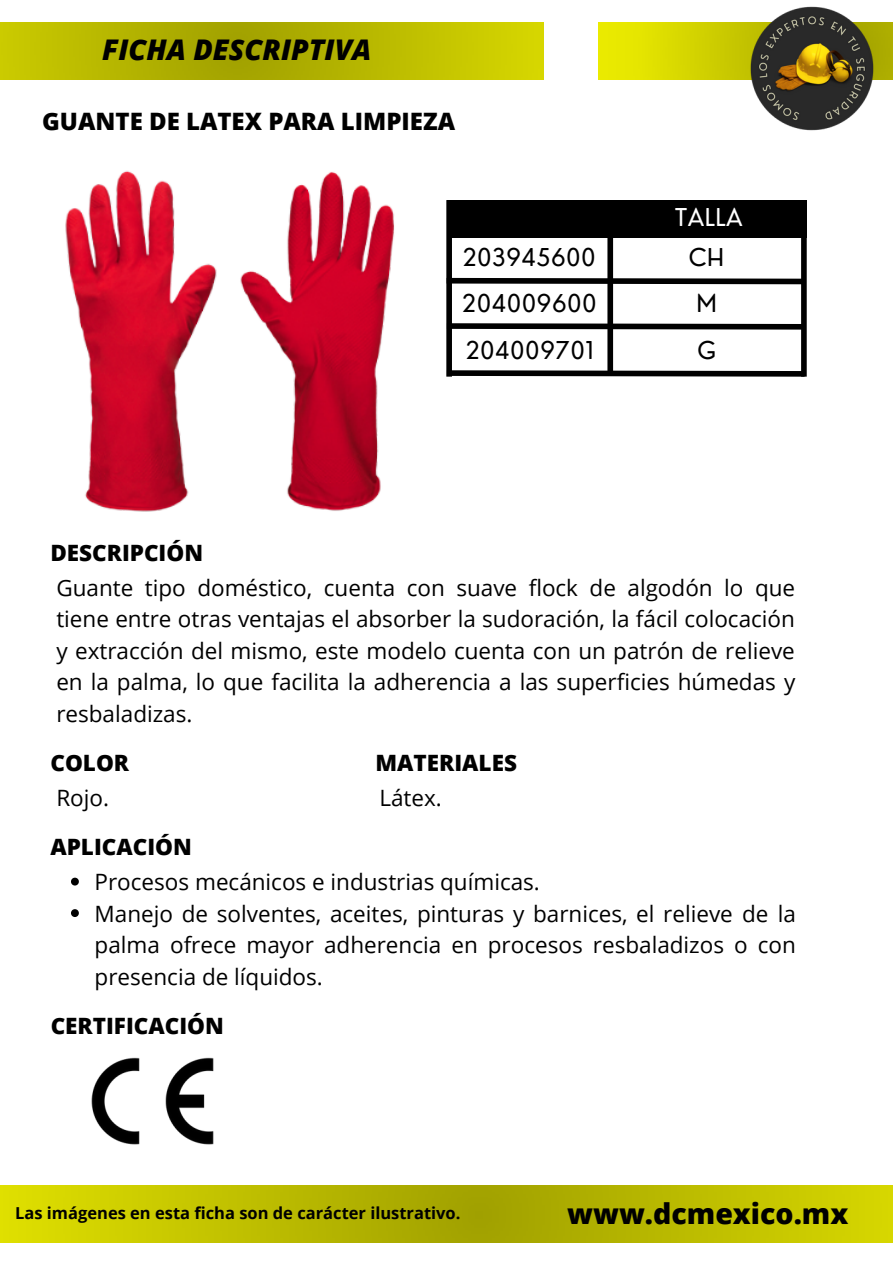
<style>
.page{position:relative;width:893px;height:1264px;background:#fff}
.page>*{position:absolute;margin:0;border:0;box-sizing:border-box;transform-origin:0 0}
.t1{font:italic 800 28.5px "Open Sans";color:#000}
.t2{font:800 28.5px "Open Sans";color:#000}
.t3{font:24px "Nourd";letter-spacing:.02em;color:#000}
.t4{font:800 24px "Open Sans";color:#000}
.t5{font:24px "Nourd";letter-spacing:.02em;color:#fff}
.t6{font:22.5px/31.5px "Open Sans";color:#000;text-align:justify}
.t7{font:800 22.5px "Open Sans";color:#000}
.t8{font:700 16.5px "Open Sans";color:#000}
</style>
<div class="page">
<img style="left:0;top:1185px;width:892px;height:57px">
<img style="left:0;top:22px;width:543px;height:57px">
<img style="left:598px;top:22px;width:294px;height:58px">
<div style="left:446px;top:200px;width:360px;height:38px;background:#000"></div>
<svg style="left:452px;top:275px;width:355px;height:12px"></svg>
<div style="left:607px;top:202px;width:6px;height:171px;background:#000"></div>
<div style="left:801px;top:200px;width:5px;height:176px;background:#000"></div>
<div style="left:446px;top:200px;width:6px;height:176px;background:#000"></div>
<svg style="left:446px;top:320px;width:361px;height:12px"></svg>
<svg style="left:446px;top:367px;width:361px;height:10px"></svg>
<svg style="left:71px;top:877px;width:8px;height:8px"></svg>
<svg style="left:71px;top:909px;width:8px;height:8px"></svg>
<img style="left:65px;top:170px;width:152px;height:341px">
<img style="left:240px;top:172px;width:155px;height:339px">
<img style="left:738px;top:6px;width:138px;height:125px">
<img style="left:91px;top:1057px;width:123px;height:88px">
<p class="t1" style="left:102px;top:30px;width:271px">FICHA DESCRIPTIVA</p>
<p class="t4" style="left:42px;top:105px;width:414px">GUANTE DE LATEX PARA LIMPIEZA</p>
<p class="t3" style="left:462px;top:242px;width:135px">203945600</p>
<p class="t5" style="left:675px;top:202px;width:69px">TALLA</p>
<p class="t3" style="left:689px;top:242px;width:37px">CH</p>
<p class="t3" style="left:462px;top:288px;width:136px">204009600</p>
<p class="t3" style="left:696px;top:288px;width:22px">M</p>
<p class="t3" style="left:465px;top:335px;width:129px">204009701</p>
<p class="t3" style="left:697px;top:335px;width:20px">G</p>
<p class="t7" style="left:50px;top:537px;width:154px">DESCRIPCIÓN</p>
<p class="t6" style="left:56px;top:571px;width:740px">Guante tipo doméstico, cuenta con suave flock de algodón lo que tiene entre otras ventajas el absorber la sudoración, la fácil colocación y extracción del mismo, este modelo cuenta con un patrón de relieve en la palma, lo que facilita la adherencia a las superficies húmedas y resbaladizas.</p>
<p class="t7" style="left:50px;top:746px;width:80px">COLOR</p>
<p class="t6" style="left:56px;top:781px;width:54px">Rojo.</p>
<p class="t7" style="left:50px;top:831px;width:143px">APLICACIÓN</p>
<p class="t7" style="left:375px;top:746px;width:143px">MATERIALES</p>
<p class="t6" style="left:379px;top:781px;width:64px">Látex.</p>
<p class="t6" style="left:95px;top:865px;width:447px">Procesos mecánicos e industrias químicas.</p>
<p class="t6" style="left:95px;top:897px;width:702px">Manejo de solventes, aceites, pinturas y barnices, el relieve de la palma ofrece mayor adherencia en procesos resbaladizos o con presencia de líquidos.</p>
<p class="t7" style="left:51px;top:1009px;width:175px">CERTIFICACIÓN</p>
<p class="t8" style="left:15px;top:1200px;width:447px">Las imágenes en esta ficha son de carácter ilustrativo.</p>
<p class="t2" style="left:567px;top:1193px;width:282px">www.dcmexico.mx</p>
</div>
